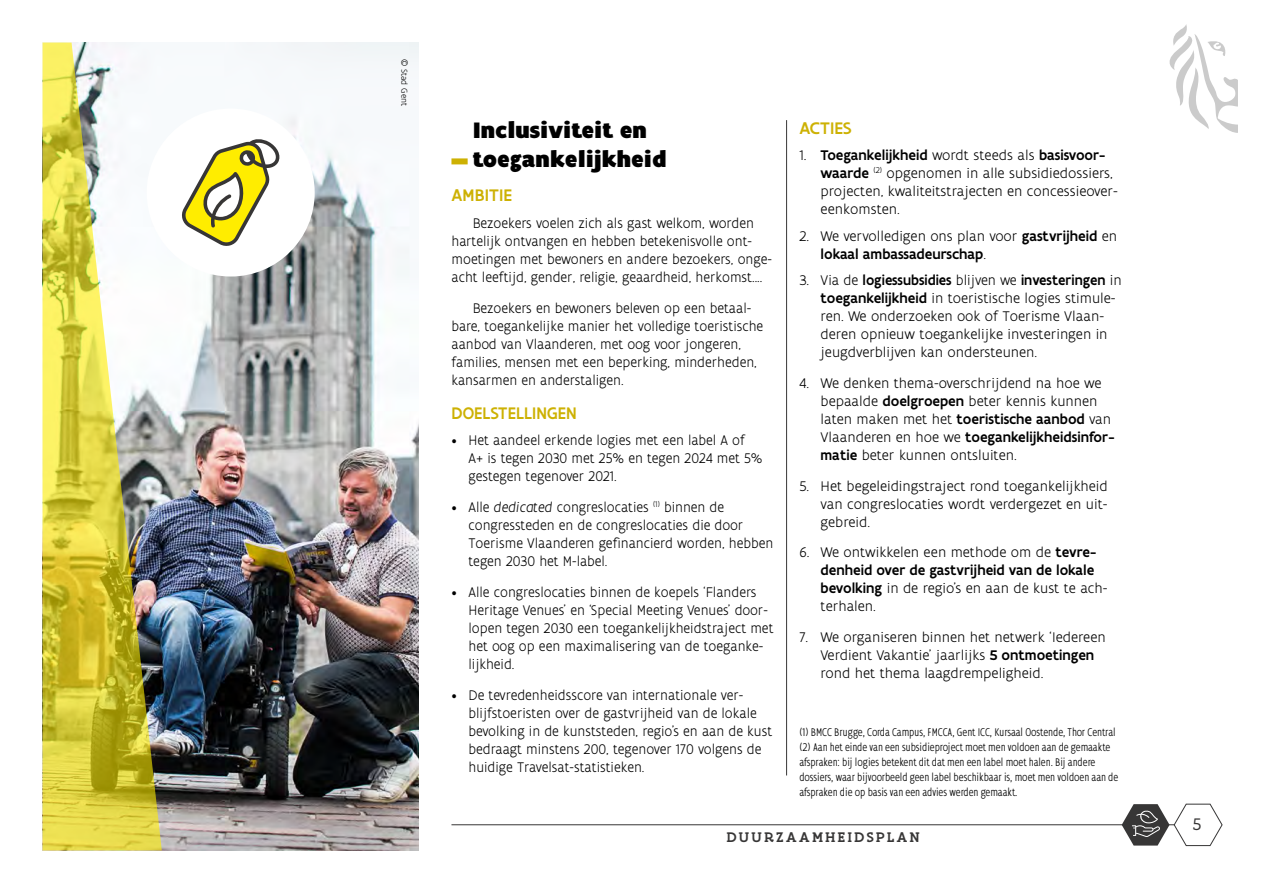
<style>
.page{position:relative;width:1263px;height:893px;background:#fff}
.page>*{position:absolute;margin:0;border:0;box-sizing:border-box;transform-origin:0 0}
.Tussentitel{font:900 24px/28.8px "Flanders Art Sans";color:#000}
.Tussentitel_2{font:500 18px "Flanders Art Sans";letter-spacing:.005em;color:#cdb103;scale:.95 1}
.Tussentitel_2-2{font:500 18px "Flanders Art Sans";letter-spacing:.005em;color:#cdb103}
.t1{font:18px "Flanders Art Serif";color:#373636}
.doorlopende_tekst{font:300 15px/18px "Flanders Art Sans";color:#000;scale:.95 1}
.doorlopende_tekst-2{font:300 15px/18px "Flanders Art Sans";color:#000}
.doorlopende_tekst-3{font:500 15px/18px "Flanders Art Sans";color:#000}
.t2{font:500 15px "Flanders Art Serif";letter-spacing:.17em;color:#373636}
.doorlopende_tekst-4{font:300 condensed 12px/15px "Flanders Art Sans";color:#000}
.doorlopende_tekst-5{font:300 9px "Flanders Art Sans";color:#000}
.s1{font-style:italic}
.s2{font-weight:500}
.s3{font-weight:300}
</style>
<div class="page">
<img style="left:162px;top:43px;width:257px;height:807px">
<div style="left:147px;top:109px;width:168px;height:168px;background:#fff;border-radius:50%"></div>
<hr style="left:451px;top:824px;width:744px;height:1px;background:#373636">
<svg style="left:1122px;top:803px;width:101px;height:43px"></svg>
<svg style="left:1169px;top:24px;width:69px;height:109px"></svg>
<div style="left:451px;top:158px;width:17px;height:6px;background:#cdb103"></div>
<hr style="left:786px;top:120px;width:1px;height:655px;background:#373636">
<img style="left:43px;top:43px;width:119px;height:807px">
<svg style="left:182px;top:139px;width:98px;height:107px"></svg>
<p class="doorlopende_tekst-5" style="left:410px;top:59px;width:48px;rotate:90deg">© Stad Gent</p>
<p class="Tussentitel" style="left:473px;top:117px;width:196px">Inclusiviteit en toegankelijkheid</p>
<p class="Tussentitel_2-2" style="left:451px;top:184px;width:62px">AMBITIE</p>
<p class="doorlopende_tekst" style="left:451px;top:214px;width:339px;text-indent:21px">Bezoekers voelen zich als gast welkom, worden hartelijk ontvangen en hebben betekenisvolle ont&shy;moetingen met bewoners en andere bezoekers, onge&shy;acht leeftijd, gender, religie, geaardheid, herkomst....</p>
<p class="doorlopende_tekst" style="left:451px;top:299px;width:330px;text-indent:21px">Bezoekers en bewoners beleven op een betaal&shy;bare, toegankelijke manier het volledige toeristische aanbod van Vlaanderen, met oog voor jongeren, families, mensen met een beperking, minderheden, kansarmen en anderstaligen.</p>
<p class="Tussentitel_2" style="left:451px;top:402px;width:133px">DOELSTELLINGEN</p>
<p class="doorlopende_tekst" style="left:468px;top:432px;width:311px;text-indent:-17px">• Het aandeel erkende logies met een label A of<br>A+ is tegen 2030 met 25% en tegen 2024 met 5% gestegen tegenover 2021.</p>
<p class="doorlopende_tekst" style="left:468px;top:499px;width:322px;text-indent:-17px">• Alle <span class="s1">dedicated</span> congreslocaties <sup>(1)</sup> binnen de congressteden en de congreslocaties die door Toerisme Vlaanderen gefinancierd worden, hebben tegen 2030 het M-label.</p>
<p class="doorlopende_tekst" style="left:468px;top:583px;width:323px;text-indent:-17px">• Alle congreslocaties binnen de koepels ‘Flanders Heritage Venues’ en ‘Special Meeting Venues’ door&shy;lopen tegen 2030 een toegankelijkheidstraject met het oog op een maximalisering van de toeganke&shy;lijkheid.</p>
<p class="doorlopende_tekst" style="left:468px;top:686px;width:321px;text-indent:-17px">• De tevredenheidsscore van internationale ver&shy;blijfstoeristen over de gastvrijheid van de lokale bevolking in de kunststeden, regio’s en aan de kust bedraagt minstens 200, tegenover 170 volgens de huidige Travelsat-statistieken.</p>
<p class="Tussentitel_2-2" style="left:799px;top:116px;width:54px">ACTIES</p>
<p class="doorlopende_tekst-2" style="left:821px;top:147px;width:299px;text-indent:-21px">1. <span class="s2">Toegankelijkheid</span> wordt steeds als <span class="s2">basisvoor&shy;waarde</span> <sup>(2)</sup> opgenomen in alle subsidiedossiers, projecten, kwaliteitstrajecten en concessieover&shy;eenkomsten.</p>
<p class="doorlopende_tekst-3" style="left:821px;top:227px;width:298px;text-indent:-21px"><span class="s3">2. We vervolledigen ons plan voor</span> gastvrijheid <span class="s3">en </span>lokaal ambassadeurschap<span class="s3">.</span></p>
<p class="doorlopende_tekst-2" style="left:821px;top:272px;width:303px;text-indent:-21px">3. Via de <span class="s2">logiessubsidies</span> blijven we <span class="s2">investeringen</span> in <span class="s2">toegankelijkheid</span> in toeristische logies stimule&shy;ren. We onderzoeken ook of Toerisme Vlaan&shy;deren opnieuw toegankelijke investeringen in jeugdverblijven kan ondersteunen.</p>
<p class="doorlopende_tekst-2" style="left:821px;top:374px;width:295px;text-indent:-21px">4. We denken thema-overschrijdend na hoe we bepaalde <span class="s2">doelgroepen</span> beter kennis kunnen laten maken met het <span class="s2">toeristische aanbod</span> van Vlaanderen en hoe we <span class="s2">toegankelijkheidsinfor&shy;matie</span> beter kunnen ontsluiten.</p>
<p class="doorlopende_tekst-2" style="left:821px;top:477px;width:289px;text-align:justify;text-indent:-21px">5. Het begeleidingstraject rond toegankelijkheid van congreslocaties wordt verdergezet en uit&shy;gebreid.</p>
<p class="doorlopende_tekst-2" style="left:821px;top:544px;width:288px;text-indent:-21px">6. We ontwikkelen een methode om de <span class="s2">tevre&shy;denheid over de gastvrijheid van de lokale bevolking</span> in de regio’s en aan de kust te ach&shy;terhalen.</p>
<p class="doorlopende_tekst-2" style="left:821px;top:629px;width:287px;text-indent:-21px">7. We organiseren binnen het netwerk ‘Iedereen<br>Verdient Vakantie’ jaarlijks <span class="s2">5 ontmoetingen </span>rond het thema laagdrempeligheid.</p>
<p class="doorlopende_tekst-4" style="left:799px;top:725px;width:320px">(1) BMCC Brugge, Corda Campus, FMCCA, Gent ICC, Kursaal Oostende, Thor Central (2) Aan het einde van een subsidieproject moet men voldoen aan de gemaakte afspraken: bij logies betekent dit dat men een label moet halen. Bij andere dossiers, waar bijvoorbeeld geen label beschikbaar is, moet men voldoen aan de afspraken die op basis van een advies werden gemaakt.</p>
<p class="t2" style="left:727px;top:828px;width:195px">DUURZAAMHEIDSPLAN</p>
<p class="t1" style="left:1193px;top:814px;width:10px">5</p>
</div>
